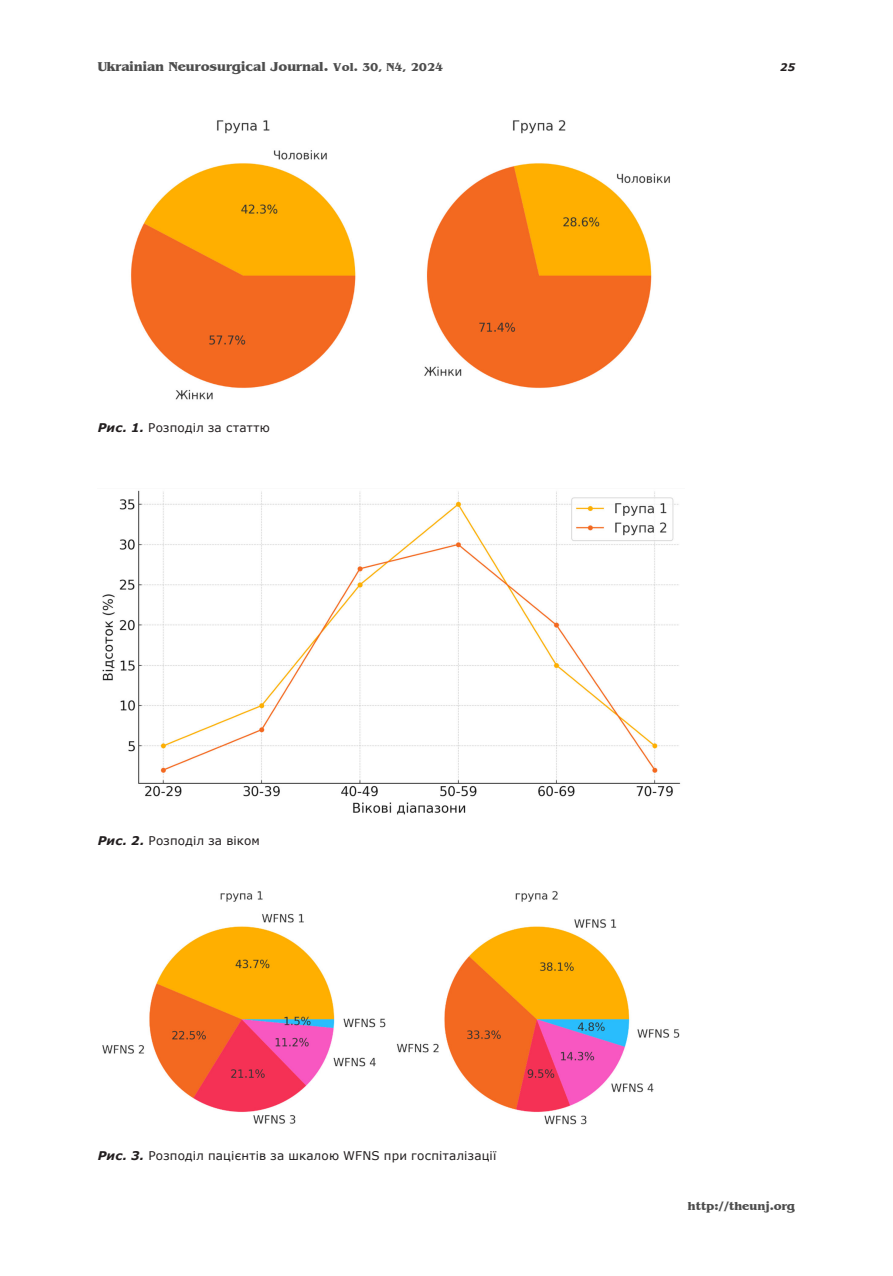
<style>
.page{position:relative;width:893px;height:1276px;background:#fff}
.page>*{position:absolute;margin:0;border:0;box-sizing:border-box;transform-origin:0 0}
.t1{font:700 13.5px "Benguiat";color:#4d4d4d}
._112_Ris_pidpys{font:12px "Verdana";letter-spacing:.015em;color:#231f20}
.t2{font:700 12px "Benguiat";color:#4d4d4d}
.t3{font:italic 700 10.5px "Verdana";color:#231f20}
.s1{font-size:12px}
.s2{font-weight:700;font-style:italic}
</style>
<div class="page">
<img style="left:131px;top:120px;width:539px;height:280px">
<img style="left:102px;top:490px;width:579px;height:325px">
<img style="left:102px;top:891px;width:578px;height:234px">
<p class="t1" style="left:98px;top:59px;width:347px">Ukrainian Neurosurgical Journal. <span class="s1">Vol. 30, N4, 2024</span></p>
<p class="t3" style="left:780px;top:59px;width:16px">25</p>
<p class="_112_Ris_pidpys" style="left:98px;top:419px;width:174px"><span class="s2">Рис. 1.</span> Розподіл за статтю</p>
<p class="_112_Ris_pidpys" style="left:98px;top:832px;width:164px"><span class="s2">Рис. 2.</span> Розподіл за віком</p>
<p class="_112_Ris_pidpys" style="left:98px;top:1147px;width:400px"><span class="s2">Рис. 3.</span> Розподіл пацієнтів за шкалою WFNS при госпіталізації</p>
<p class="t2" style="left:688px;top:1199px;width:109px">http://theunj.org</p>
</div>
